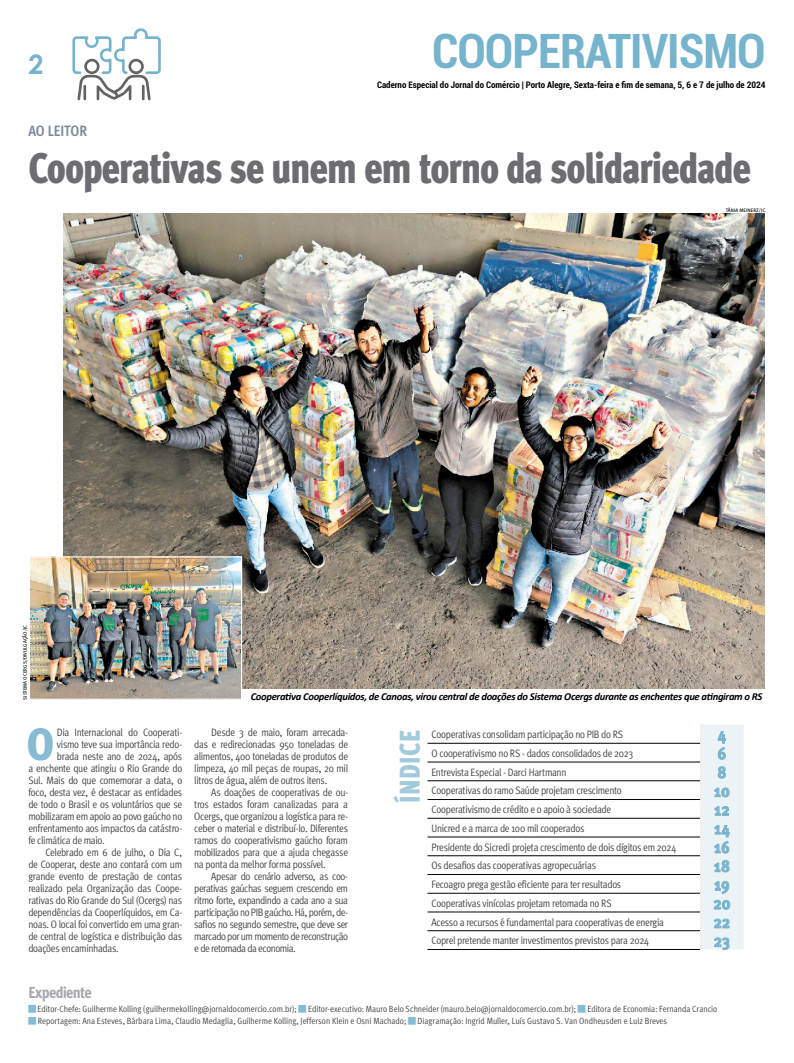
<style>
.page{position:relative;width:794px;height:1063px;background:#fff}
.page>*{position:absolute;margin:0;border:0;box-sizing:border-box;transform-origin:0 0}
.t1{font:700 condensed 47.4px "Roboto";letter-spacing:-.02em;color:#76b4ce}
.TEXTO{font:900 45.2px "Meta Cond";color:#85bbd3}
.Abre{font:42.8px "Meta Cond Black LF";letter-spacing:-.035em;color:#6d6d71;scale:.95 1}
.Abre-2{font:28.5px "Meta Cond Black LF";letter-spacing:.015em;color:#a2cadd;scale:.95 1}
.t2{font:700 26.8px "Century Gothic";color:#76b4ce}
.TEXTO-2{font:700 16.8px "Meta Cond";letter-spacing:.01em;color:#76b4ce}
.Retranca_2_1{font:800 16px "Meta Cond";letter-spacing:-.04em;color:#a7a9ac}
.CARTOLA{font:700 15px "Meta Cond";letter-spacing:-.005em;color:#7d8b99}
.TEXTO-3{font:10.8px/12px "Meta Cond Normal";letter-spacing:-.03em;color:#404041;text-align:justify}
.Legenda{font:italic 700 10.6px "Calibri";letter-spacing:-.03em;color:#000}
.TEXTO-4{font:9px "Meta Cond Normal";color:#404041}
.t3{font:700 condensed 9px "Roboto";color:#000}
.Crédito{font:5px "Meta Book Caps";color:#000}
</style>
<div class="page">
<svg style="left:72px;top:28px;width:89px;height:73px"></svg>
<hr style="left:427px;top:743px;width:273px;height:1px;background:#000">
<hr style="left:427px;top:762px;width:273px;height:1px;background:#000">
<hr style="left:427px;top:781px;width:273px;height:1px;background:#000">
<hr style="left:427px;top:799px;width:273px;height:1px;background:#000">
<hr style="left:427px;top:818px;width:273px;height:1px;background:#000">
<hr style="left:427px;top:837px;width:273px;height:1px;background:#000">
<hr style="left:427px;top:856px;width:273px;height:1px;background:#000">
<hr style="left:427px;top:874px;width:273px;height:1px;background:#000">
<hr style="left:427px;top:893px;width:273px;height:1px;background:#000">
<hr style="left:427px;top:912px;width:273px;height:1px;background:#000">
<hr style="left:427px;top:931px;width:273px;height:1px;background:#000">
<hr style="left:427px;top:949px;width:273px;height:1px;background:#000">
<svg style="left:700px;top:725px;width:43px;height:225px"></svg>
<img style="left:63px;top:213px;width:702px;height:475px">
<img style="left:31px;top:558px;width:209px;height:140px">
<div style="left:29px;top:556px;width:213px;height:144px;border:1px solid #fff"></div>
<p class="t2" style="left:28px;top:44px;width:17px">2</p>
<h1 class="t1" style="left:432px;top:18px;width:335px">COOPERATIVISMO</h1>
<p class="t3" style="left:377px;top:79px;width:390px">Caderno Especial do Jornal do Comércio | Porto Alegre, Sexta-feira e fim de semana, 5, 6 e 7 de julho de 2024</p>
<p class="CARTOLA" style="left:28px;top:122px;width:60px">AO LEITOR</p>
<p class="Abre" style="left:28px;top:142px;width:762px">Cooperativas se unem em torno da solidariedade</p>
<p class="Crédito" style="left:726px;top:208px;width:41px">TÂNIA MEINERZ/JC</p>
<p class="Crédito" style="left:22px;top:700px;width:77px;rotate:-90deg">SISTEMA OCERGS/DIVULGAÇÃO/JC</p>
<p class="TEXTO" style="left:27px;top:717px;width:29px">O</p>
<p class="TEXTO-3" style="left:57px;top:727px;width:127px">Dia Internacional do Cooperati-</p>
<p class="TEXTO-3" style="left:57px;top:739px;width:127px">vismo teve sua importância redo-</p>
<p class="TEXTO-3" style="left:57px;top:751px;width:127px">brada neste ano de 2024, após</p>
<p class="TEXTO-3" style="left:28px;top:763px;width:155px">a enchente que atingiu o Rio Grande do</p>
<p class="TEXTO-3" style="left:28px;top:775px;width:155px">Sul. Mais do que comemorar a data, o</p>
<p class="TEXTO-3" style="left:28px;top:787px;width:155px">foco, desta vez, é destacar as entidades</p>
<p class="TEXTO-3" style="left:28px;top:799px;width:155px">de todo o Brasil e os voluntários que se</p>
<p class="TEXTO-3" style="left:28px;top:811px;width:155px">mobilizaram em apoio ao povo gaúcho no</p>
<p class="TEXTO-3" style="left:28px;top:823px;width:155px">enfrentamento aos impactos da catástro-</p>
<p class="TEXTO-3" style="left:28px;top:835px;width:78px">fe climática de maio.</p>
<p class="TEXTO-3" style="left:28px;top:847px;width:155px;text-indent:17px">Celebrado em 6 de julho, o Dia C, de Cooperar, deste ano contará com um grande evento de prestação de contas realizado pela Organização das Coope&shy;rativas do Rio Grande do Sul (Ocergs) nas dependências da Cooperlíquidos, em Ca&shy;noas. O local foi convertido em uma gran&shy;de central de logística e distribuição das doações encaminhadas.</p>
<p class="Legenda" style="left:251px;top:689px;width:513px">Cooperativa Cooperlíquidos, de Canoas, virou central de doações do Sistema Ocergs durante as enchentes que atingiram o RS</p>
<p class="TEXTO-3" style="left:194px;top:727px;width:155px;text-indent:17px">Desde 3 de maio, foram arrecada&shy;das e redirecionadas 950 toneladas de alimentos, 400 toneladas de produtos de limpeza, 40 mil peças de roupas, 20 mil litros de água, além de outros itens.</p>
<p class="TEXTO-3" style="left:194px;top:787px;width:155px;text-indent:17px">As doações de cooperativas de ou&shy;tros estados foram canalizadas para a Ocergs, que organizou a logística para re&shy;ceber o material e distribuí-lo. Diferentes ramos do cooperativismo gaúcho foram mobilizados para que a ajuda chegasse na ponta da melhor forma possível.</p>
<p class="TEXTO-3" style="left:194px;top:871px;width:155px;text-indent:17px">Apesar do cenário adverso, as coo&shy;perativas gaúchas seguem crescendo em ritmo forte, expandindo a cada ano a sua participação no PIB gaúcho. Há, porém, de&shy;safios no segundo semestre, que deve ser marcado por um momento de reconstrução e de retomada da economia.</p>
<p class="Abre-2" style="left:393px;top:803px;width:78px;rotate:-90deg">ÍNDICE</p>
<p class="TEXTO-3" style="left:431px;top:728px;width:193px">Cooperativas consolidam participação no PIB do RS</p>
<p class="TEXTO-2" style="left:718px;top:725px;width:10px">4</p>
<p class="TEXTO-3" style="left:431px;top:747px;width:203px">O cooperativismo no RS - dados consolidados de 2023</p>
<p class="TEXTO-2" style="left:717px;top:743px;width:10px">6</p>
<p class="TEXTO-3" style="left:431px;top:766px;width:136px">Entrevista Especial - Darci Hartmann</p>
<p class="TEXTO-2" style="left:717px;top:762px;width:10px">8</p>
<p class="TEXTO-3" style="left:431px;top:785px;width:192px">Cooperativas do ramo Saúde projetam crescimento</p>
<p class="TEXTO-2" style="left:714px;top:781px;width:17px">10</p>
<p class="TEXTO-3" style="left:431px;top:803px;width:181px">Cooperativismo de crédito e o apoio à sociedade</p>
<p class="TEXTO-2" style="left:714px;top:800px;width:17px">12</p>
<p class="TEXTO-3" style="left:431px;top:822px;width:154px">Unicred e a marca de 100 mil cooperados</p>
<p class="TEXTO-2" style="left:714px;top:818px;width:17px">14</p>
<p class="TEXTO-3" style="left:431px;top:841px;width:246px">Presidente do Sicredi projeta crescimento de dois dígitos em 2024</p>
<p class="TEXTO-2" style="left:714px;top:837px;width:17px">16</p>
<p class="TEXTO-3" style="left:431px;top:860px;width:166px">Os desafios das cooperativas agropecuárias</p>
<p class="TEXTO-2" style="left:714px;top:856px;width:17px">18</p>
<p class="TEXTO-3" style="left:431px;top:878px;width:191px">Fecoagro prega gestão eficiente para ter resultados</p>
<p class="TEXTO-2" style="left:714px;top:875px;width:17px">19</p>
<p class="TEXTO-3" style="left:431px;top:897px;width:182px">Cooperativas vinícolas projetam retomada no RS</p>
<p class="TEXTO-2" style="left:713px;top:893px;width:19px">20</p>
<p class="TEXTO-3" style="left:431px;top:916px;width:234px">Acesso a recursos é fundamental para cooperativas de energia</p>
<p class="TEXTO-2" style="left:713px;top:912px;width:18px">22</p>
<p class="TEXTO-3" style="left:431px;top:935px;width:219px">Coprel pretende manter investimentos previstos para 2024</p>
<p class="TEXTO-2" style="left:714px;top:931px;width:18px">23</p>
<p class="Retranca_2_1" style="left:28px;top:983px;width:65px">Expediente</p>
<p class="TEXTO-4" style="left:38px;top:1004px;width:261px">Editor-Chefe: Guilherme Kolling (guilhermekolling@jornaldocomercio.com.br);</p>
<p class="TEXTO-4" style="left:308px;top:1004px;width:269px">Editor-executivo: Mauro Belo Schneider (mauro.belo@jornaldocomercio.com.br);</p>
<p class="TEXTO-4" style="left:587px;top:1004px;width:131px">Editora de Economia: Fernanda Crancio</p>
<p class="TEXTO-4" style="left:38px;top:1016px;width:370px">Reportagem: Ana Esteves, Bárbara Lima, Claudio Medaglia, Guilherme Kolling, Jefferson Klein e Osni Machado;</p>
<p class="TEXTO-4" style="left:417px;top:1016px;width:251px">Diagramação: Ingrid Muller, Luís Gustavo S. Van Ondheusden e Luiz Breves</p>
</div>
